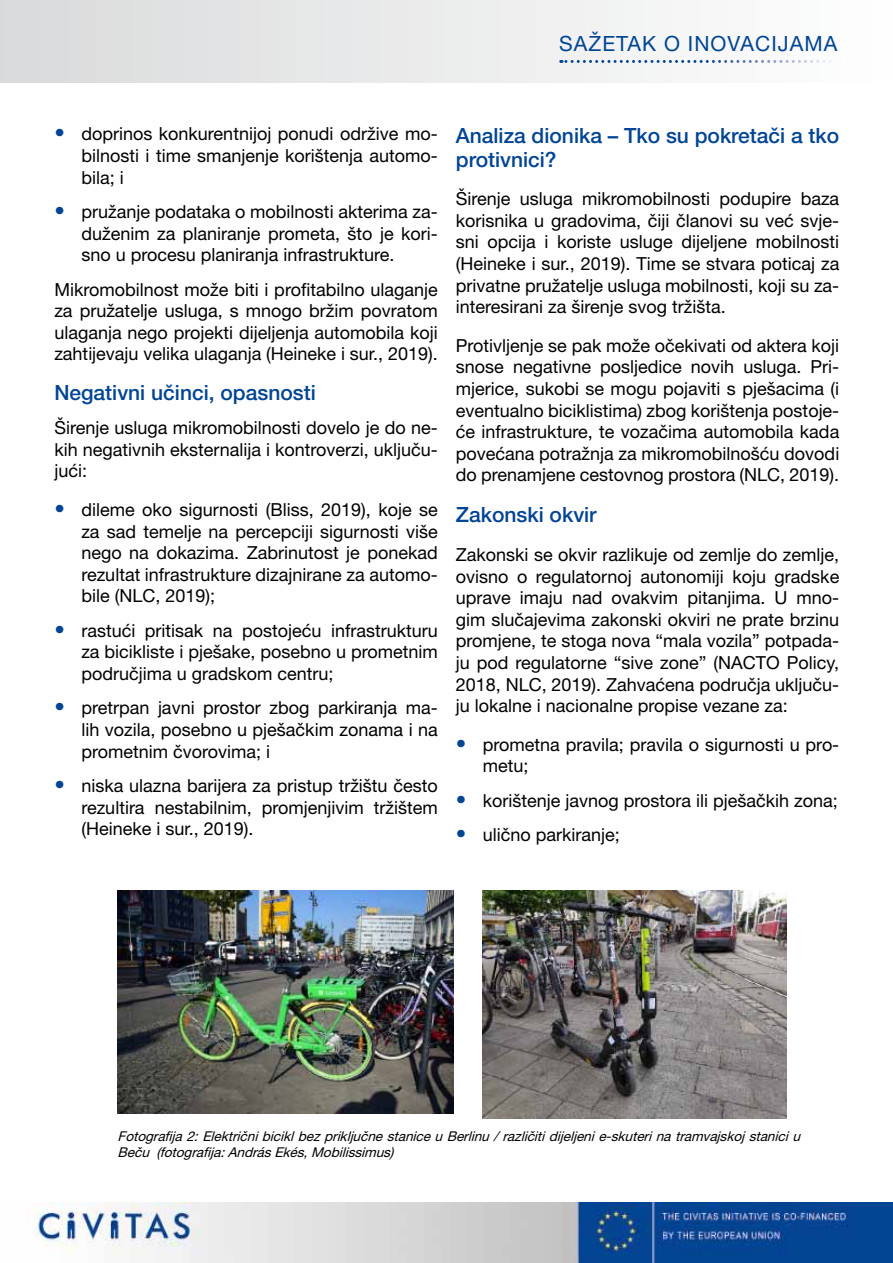
<style>
.page{position:relative;width:893px;height:1263px;background:#fff}
.page>*{position:absolute;margin:0;border:0;box-sizing:border-box;transform-origin:0 0}
.t1{font:500 21px/24px "Helvetica Neue LT Pro";color:#004494}
.t2{font:21px "Helvetica Neue LT Pro";letter-spacing:.05em;color:#004494}
.t3{font:18px/21.6px "Helvetica Neue LT Pro";color:#000;text-align:justify}
.t4{font:italic 13.5px/16.2px "Helvetica Neue LT Pro";letter-spacing:-.295em;color:#000}
.s1{font-size:21px;color:#004494}
</style>
<div class="page">
<img style="left:33px;top:1203px;width:860px;height:60px">
<div style="left:0;top:0;width:893px;height:82px;background:linear-gradient(to right,#d9dadb,#fefefe)"></div>
<svg style="left:561px;top:60px;width:275px;height:3px"></svg>
<img style="left:118px;top:890px;width:335px;height:224px">
<img style="left:482px;top:890px;width:305px;height:228px">
<p class="t2" style="left:559px;top:31px;width:280px">Sažetak o inovacijama</p>
<p class="t3" style="left:81px;top:123px;width:358px;text-indent:-27px"><span class="s1">•</span> doprinos konkurentnijoj ponudi održive mo&shy;bilnosti i time smanjenje korištenja automo&shy;bila; i</p>
<p class="t3" style="left:81px;top:201px;width:358px;text-indent:-27px"><span class="s1">•</span> pružanje podataka o mobilnosti akterima za&shy;duženim za planiranje prometa, što je kori&shy;sno u procesu planiranja infrastrukture.</p>
<p class="t3" style="left:54px;top:278px;width:385px">M ikromobilnost može biti i profitabilno ulaganje za pružatelje usluga, s mnogo bržim povratom ulaganja nego projekti dijeljenja automobila koji zahtijevaju velika ulaganja (Heineke i sur., 2019).</p>
<p class="t1" style="left:54px;top:380px;width:263px">Negativni učinci, opasnosti</p>
<p class="t3" style="left:54px;top:417px;width:385px">Širenje usluga mikromobilnosti dovelo je do ne&shy;kih negativnih eksternalija i kontroverzi, uključu&shy;jući:</p>
<p class="t3" style="left:81px;top:499px;width:358px;text-indent:-27px"><span class="s1">•</span> dileme oko sigurnosti (Bliss, 2019), koje se za sad temelje na percepciji sigurnosti više nego na dokazima. Zabrinutost je ponekad rezultat infrastrukture dizajnirane za automo&shy;bile (NLC, 2019);</p>
<p class="t3" style="left:81px;top:619px;width:358px;text-indent:-27px"><span class="s1">•</span> rastući pritisak na postojeću infrastrukturu za bicikliste i pješake, posebno u prometnim područjima u gradskom centru;</p>
<p class="t3" style="left:81px;top:697px;width:358px;text-indent:-27px"><span class="s1">•</span> pretrpan javni prostor zbog parkiranja ma&shy;lih vozila, posebno u pješačkim zonama i na prometnim čvorovima; i</p>
<p class="t3" style="left:81px;top:774px;width:358px;text-indent:-27px"><span class="s1">•</span> niska ulazna barijera za pristup tržištu često rezultira nestabilnim, promjenjivim tržištem (Heineke i sur., 2019).</p>
<p class="t1" style="left:456px;top:123px;width:385px">Analiza dionika – Tko su pokretači a tko protivnici?</p>
<p class="t3" style="left:456px;top:188px;width:385px">Širenje usluga mikromobilnosti podupire baza korisnika u gradovima, čiji članovi su već svje&shy;sni opcija i koriste usluge dijeljene mobilnosti (Heineke i sur., 2019). Time se stvara poticaj za privatne pružatelje usluga mobilnosti, koji su za&shy;interesirani za širenje svog tržišta.</p>
<p class="t3" style="left:456px;top:334px;width:385px">Protivljenje se pak može očekivati od aktera koji snose negativne posljedice novih usluga. Pri&shy;mjerice, sukobi se mogu pojaviti s pješacima (i eventualno biciklistima) zbog korištenja postoje&shy;će infrastrukture, te vozačima automobila kada povećana potražnja za mikromobilnošću dovodi do prenamjene cestovnog prostora (NLC, 2019).</p>
<p class="t1" style="left:456px;top:503px;width:142px">Zakonski okvir</p>
<p class="t3" style="left:456px;top:544px;width:385px">Zakonski se okvir razlikuje od zemlje do zemlje, ovisno o regulatornoj autonomiji koju gradske uprave imaju nad ovakvim pitanjima. U mno&shy;gim slučajevima zakonski okviri ne prate brzinu promjene, te stoga nova “mala vozila” potpada&shy;ju pod regulatorne “sive zone” (NACTO</p>
<p class="t3" style="left:456px;top:652px;width:385px;text-indent:331px">Policy, 2018, NLC, 2019). Zahvaćena područja uključu&shy;ju lokalne i nacionalne propise vezane za:</p>
<p class="t3" style="left:483px;top:733px;width:358px;text-indent:-27px"><span class="s1">•</span> prometna pravila; pravila o sigurnosti u pro&shy;metu;</p>
<p class="t3" style="left:456px;top:789px;width:384px"><span class="s1">•</span> korištenje javnog prostora ili pješačkih zona;</p>
<p class="t3" style="left:456px;top:824px;width:166px"><span class="s1">•</span> ulično parkiranje;</p>
<p class="t4" style="left:118px;top:1128px;width:688px">Fotografija2:ElektričnibiciklbezpriključnestaniceuBerlinu/različitidijeljenie-skuterinatramvajskojstaniciu<br>Beču (fotografija:AndrásEkés,Mobilissimus)</p>
</div>
